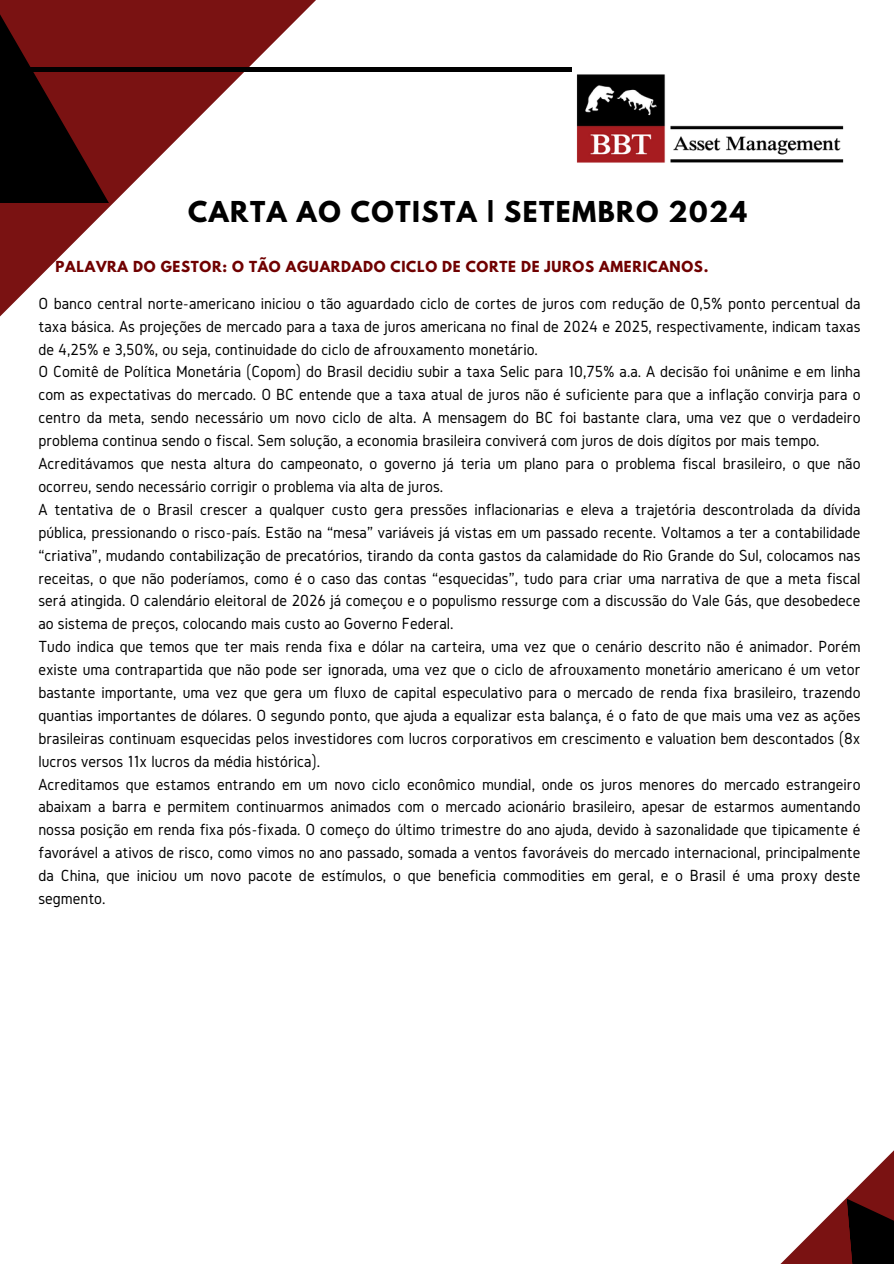
<style>
.page{position:relative;width:894px;height:1264px;background:#fff}
.page>*{position:absolute;margin:0;border:0;box-sizing:border-box;transform-origin:0 0}
.t1{font:700 25.5px "League Spartan";letter-spacing:.06em;color:#000}
.t2{font:16.65px/23px "Gidole";color:#000}
.t3{font:700 13.5px "League Spartan";letter-spacing:.05em;color:#700000}
</style>
<div class="page">
<svg style="left:0;top:0;width:371px;height:317px"></svg>
<svg style="left:0;top:0;width:109px;height:203px;background:#400909"></svg>
<hr style="left:0;top:68px;width:571px;height:4px;background:#000">
<svg style="left:846px;top:1198px;width:47px;height:65px;background:#1e0404"></svg>
<img style="left:571px;top:68px;width:273px;height:95px">
<p class="t1" style="left:188px;top:199px;width:560px">CARTA AO COTISTA | SETEMBRO 2024</p>
<h2 class="t3" style="left:56px;top:260px;width:654px">PALAVRA DO GESTOR: O TÃO AGUARDADO CICLO DE CORTE DE JUROS AMERICANOS.</h2>
<p class="t2" style="left:38px;top:291px;width:823px">O banco central norte-americano iniciou o tão aguardado ciclo de cortes de juros com redução de 0,5% ponto percentual da taxa básica. As projeções de mercado para a taxa de juros americana no final de 2024 e 2025, respectivamente, indicam taxas de 4,25% e 3,50%, ou seja, continuidade do ciclo de afrouxamento monetário.<br>O Comitê de Política Monetária (Copom) do Brasil decidiu subir a taxa Selic para 10,75% a.a. A decisão foi unânime e em linha com as expectativas do mercado. O BC entende que a taxa atual de juros não é suficiente para que a inflação convirja para o centro da meta, sendo necessário um novo ciclo de alta. A mensagem do BC foi bastante clara, uma vez que o verdadeiro problema continua sendo o fiscal. Sem solução, a economia brasileira conviverá com juros de dois dígitos por mais tempo.<br>Acreditávamos que nesta altura do campeonato, o governo já teria um plano para o problema fiscal brasileiro, o que não ocorreu, sendo necessário corrigir o problema via alta de juros.<br>A tentativa de o Brasil crescer a qualquer custo gera pressões inflacionarias e eleva a trajetória descontrolada da dívida pública, pressionando o risco-país. Estão na “mesa” variáveis já vistas em um passado recente. Voltamos a ter a contabilidade “criativa”, mudando contabilização de precatórios, tirando da conta gastos da calamidade do Rio Grande do Sul, colocamos nas receitas, o que não poderíamos, como é o caso das contas “esquecidas”, tudo para criar uma narrativa de que a meta fiscal será atingida. O calendário eleitoral de 2026 já começou e o populismo ressurge com a discussão do Vale Gás, que desobedece ao sistema de preços, colocando mais custo ao Governo Federal.<br>Tudo indica que temos que ter mais renda fixa e dólar na carteira, uma vez que o cenário descrito não é animador. Porém existe uma contrapartida que não pode ser ignorada, uma vez que o ciclo de afrouxamento monetário americano é um vetor bastante importante, uma vez que gera um fluxo de capital especulativo para o mercado de renda fixa brasileiro, trazendo quantias importantes de dólares. O segundo ponto, que ajuda a equalizar esta balança, é o fato de que mais uma vez as ações brasileiras continuam esquecidas pelos investidores com lucros corporativos em crescimento e valuation bem descontados (8x lucros versos 11x lucros da média histórica).<br>Acreditamos que estamos entrando em um novo ciclo econômico mundial, onde os juros menores do mercado estrangeiro abaixam a barra e permitem continuarmos animados com o mercado acionário brasileiro, apesar de estarmos aumentando nossa posição em renda fixa pós-fixada. O começo do último trimestre do ano ajuda, devido à sazonalidade que tipicamente é favorável a ativos de risco, como vimos no ano passado, somada a ventos favoráveis do mercado internacional, principalmente da China, que iniciou um novo pacote de estímulos, o que beneficia commodities em geral, e o Brasil é uma proxy deste segmento.</p>
</div>
